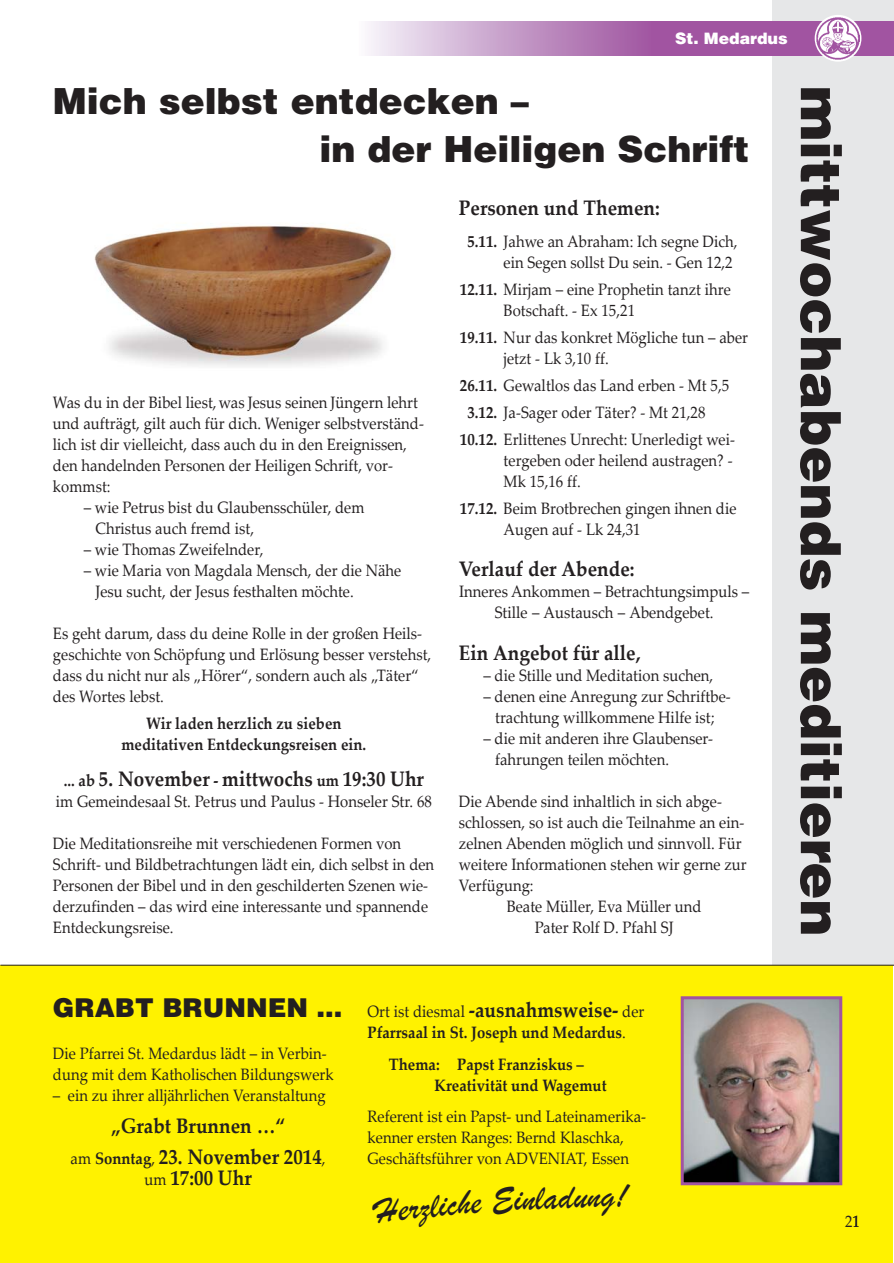
<style>
.page{position:relative;width:894px;height:1263px;background:#fff}
.page>*{position:absolute;margin:0;border:0;box-sizing:border-box;transform-origin:0 0}
.t1{font:900 55.5px "Helvetica";color:#231f20}
.t2{font:900 36px/48px "Helvetica";color:#231f20}
.t3{font:900 25.95px "Helvetica";color:#231f20}
.t4{font:700 21px/31.5px "Palatino Linotype";color:#231f20;text-align:center;scale:.9 1}
.t5{font:16.5px/21px "Palatino Linotype";color:#231f20;scale:.9 1}
.t6{font:700 16.5px/21px "Palatino Linotype";color:#231f20;scale:.9 1}
.t7{font:900 15.75px "Helvetica";color:#fff}
.s1{font-weight:700}
.s2{font-size:16.5px}
.s3{font-weight:400;font-size:16.5px}
.s4{font-weight:400}
.s5{font-size:21px}
</style>
<div class="page">
<div style="left:772px;top:0;width:121px;height:965px;background:#e6e7e8"></div>
<div style="left:0;top:965px;width:893px;height:298px;background:#fff200"></div>
<img style="left:685px;top:1000px;width:153px;height:181px">
<div style="left:681px;top:996px;width:161px;height:189px;border:3px solid #a154a1"></div>
<hr style="left:0;top:965px;width:893px;height:1px;background:#231f20">
<div style="left:651px;top:21px;width:242px;height:34px;background:#a154a1"></div>
<div style="left:358px;top:21px;width:293px;height:34px;background:linear-gradient(to right,#f6f5fb,#9d539f)"></div>
<svg style="left:815px;top:15px;width:46px;height:47px"></svg>
<img style="left:817px;top:17px;width:43px;height:43px">
<img style="left:94px;top:225px;width:298px;height:142px">
<p class="t7" style="left:675px;top:32px;width:114px">St. Medardus</p>
<h2 class="t2" style="left:320px;top:81px;width:431px;text-indent:-267px">Mich selbst entdecken –<br>in der Heiligen Schrift</h2>
<h1 class="t1" style="left:841px;top:86px;width:852px;rotate:90deg">mittwochabends meditieren</h1>
<p class="t4" style="left:459px;top:195px;width:225px">Personen und Themen:</p>
<p class="t5" style="left:467px;top:232px;width:302px;text-align:right"><span class="s1">5.11.</span> Jahwe an Abraham: Ich segne Dich, ein Segen sollst Du sein. - Gen 12,2</p>
<p class="t5" style="left:504px;top:280px;width:254px;text-indent:-44px"><span class="s1">12.11.</span> Mirjam – eine Prophetin tanzt ihre<br>Botschaft. - Ex 15,21</p>
<p class="t5" style="left:504px;top:328px;width:273px;text-indent:-44px"><span class="s1">19.11.</span> Nur das konkret Mögliche tun – aber jetzt - Lk 3,10 ff.</p>
<p class="t5" style="left:460px;top:376px;width:301px"><span class="s1">26.11.</span> Gewaltlos das Land erben - Mt 5,5</p>
<p class="t5" style="left:467px;top:403px;width:266px"><span class="s1">3.12.</span> Ja-Sager oder Täter? - Mt 21,28</p>
<p class="t5" style="left:460px;top:430px;width:307px"><span class="s1">10.12.</span> Erlittenes Unrecht: Unerledigt wei-</p>
<p class="t5" style="left:504px;top:451px;width:256px">tergeben oder heilend austragen? -<br>Mk 15,16 ff.</p>
<p class="t5" style="left:504px;top:499px;width:260px;text-indent:-44px"><span class="s1">17.12.</span> Beim Brotbrechen gingen ihnen die<br>Augen auf - Lk 24,31</p>
<p class="t4" style="left:459px;top:556px;width:197px">Verlauf der Abende:</p>
<p class="t5" style="left:459px;top:583px;width:324px;text-align:center">Inneres Ankommen – Betrachtungsimpuls –<br>Stille – Austausch – Abendgebet.</p>
<p class="t4" style="left:459px;top:640px;width:203px">Ein Angebot für alle,</p>
<p class="t5" style="left:483px;top:667px;width:257px">– die Stille und Meditation suchen,</p>
<p class="t5" style="left:483px;top:688px;width:276px;text-align:center">– denen eine Anregung zur Schriftbe&shy;trachtung willkommene Hilfe ist;</p>
<p class="t5" style="left:495px;top:730px;width:244px;text-indent:-12px">– die mit anderen ihre Glaubenser&shy;fahrungen teilen möchten.</p>
<p class="t5" style="left:459px;top:793px;width:294px">Die Abende sind inhaltlich in sich abge-</p>
<p class="t5" style="left:459px;top:814px;width:319px">schlossen, so ist auch die Teilnahme an ein-</p>
<p class="t5" style="left:459px;top:835px;width:316px">zelnen Abenden möglich und sinnvoll. Für</p>
<p class="t5" style="left:459px;top:856px;width:321px">weitere Informationen stehen wir gerne zur</p>
<p class="t5" style="left:459px;top:877px;width:85px">Verfügung:</p>
<p class="t5" style="left:507px;top:898px;width:218px">Beate Müller, Eva Müller und</p>
<p class="t5" style="left:535px;top:919px;width:156px">Pater Rolf D. Pfahl SJ</p>
<p class="t5" style="left:53px;top:394px;width:414px">Was du in der Bibel liest, was Jesus seinen Jüngern lehrt und aufträgt, gilt auch für dich. Weniger selbstverständ&shy;lich ist dir vielleicht, dass auch du in den Ereignissen, den handelnden Personen der Heiligen Schrift, vor&shy;kommst:</p>
<p class="t5" style="left:95px;top:499px;width:300px;text-indent:-12px">– wie Petrus bist du Glaubensschüler, dem<br>Christus auch fremd ist,</p>
<p class="t5" style="left:84px;top:541px;width:201px">– wie Thomas Zweifelnder,</p>
<p class="t5" style="left:95px;top:562px;width:341px;text-indent:-12px">– wie Maria von Magdala Mensch, der die Nähe<br>Jesu sucht, der Jesus festhalten möchte.</p>
<p class="t5" style="left:53px;top:625px;width:422px">Es geht darum, dass du deine Rolle in der großen Heils&shy;geschichte von Schöpfung und Erlösung besser verstehst, dass du nicht nur als „Hörer“, sondern auch als „Täter“ des Wortes lebst.</p>
<p class="t6" style="left:121px;top:715px;width:274px;text-align:center">Wir laden herzlich zu sieben meditativen Entdeckungsreisen ein.</p>
<p class="t4" style="left:64px;top:766px;width:402px"><span class="s2">... ab</span> 5. November <span class="s2">-</span> mittwochs <span class="s2">um</span> 19:30 Uhr</p>
<p class="t5" style="left:56px;top:793px;width:419px">im Gemeindesaal St. Petrus und Paulus - Honseler Str. 68</p>
<p class="t5" style="left:53px;top:835px;width:425px">Die Meditationsreihe mit verschiedenen Formen von Schrift- und Bildbetrachtungen lädt ein, dich selbst in den Personen der Bibel und in den geschilderten Szenen wie&shy;derzufinden – das wird eine interessante und spannende Entdeckungsreise.</p>
<h3 class="t3" style="left:53px;top:999px;width:291px">GRABT BRUNNEN …</h3>
<p class="t5" style="left:53px;top:1045px;width:313px">Die Pfarrei St. Medardus lädt – in Verbin&shy;dung mit dem Katholischen Bildungswerk</p>
<p class="t5" style="left:53px;top:1087px;width:305px">– ein zu ihrer alljährlichen Veranstaltung</p>
<p class="t4" style="left:71px;top:1112px;width:285px">„Grabt Brunnen …“<br><span class="s3">am</span> <span class="s2">Sonntag</span><span class="s3">,</span> 23. November 2014<span class="s3">,</span></p>
<p class="t4" style="left:145px;top:1165px;width:121px"><span class="s3">um</span> 17:00 Uhr</p>
<p class="t6" style="left:368px;top:1003px;width:309px"><span class="s4">Ort ist diesmal</span> <span class="s5">-ausnahmsweise-</span> <span class="s4">der<br></span>Pfarrsaal in St. Joseph und Medardus<span class="s4">.</span></p>
<p class="t6" style="left:435px;top:1056px;width:193px;text-indent:-46px">Thema: Papst Franziskus –<br>Kreativität und Wagemut</p>
<p class="t5" style="left:368px;top:1108px;width:311px">Referent ist ein Papst- und Lateinamerika&shy;kenner ersten Ranges: Bernd Klaschka,<br>Geschäftsführer von ADVENIAT, Essen</p>
<p class="t5" style="left:845px;top:1213px;width:18px">21</p>
</div>
